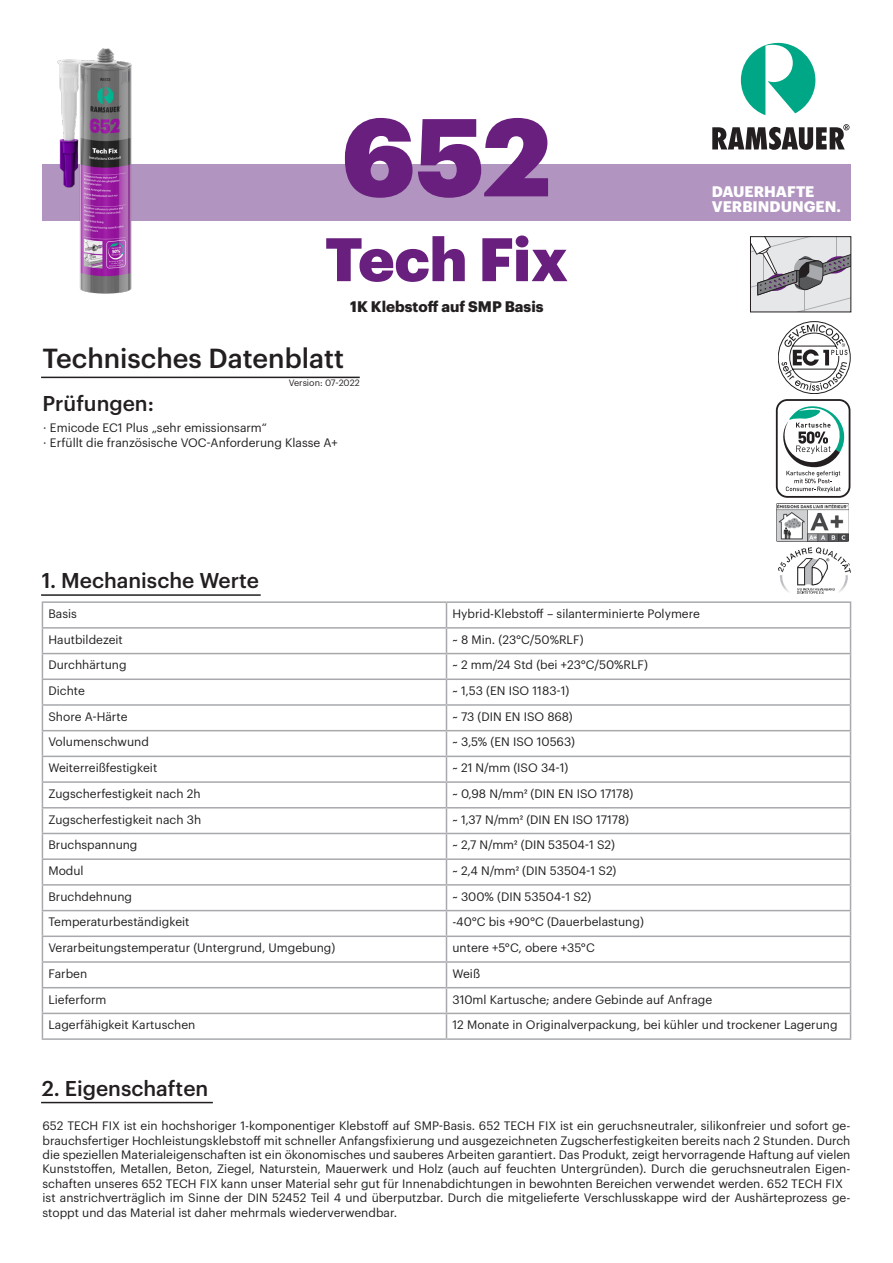
<style>
.page{position:relative;width:893px;height:1263px;background:#fff}
.page>*{position:absolute;margin:0;border:0;box-sizing:border-box;transform-origin:0 0}
.t1{font:900 108px "Graphik";color:#681f7d}
.t2{font:900 60px "Graphik";color:#681f7d}
.t3{font:500 27px "Graphik";color:#231f20}
.t4{font:500 21px "Graphik";color:#231f20}
.t5{font:700 15px "Graphik";color:#fff}
.t6{font:700 15px "Graphik";color:#231f20}
.t7{font:12px/14.4px "Graphik";color:#231f20;text-align:justify}
.t8{font:9px "Graphik";color:#231f20}
</style>
<div class="page">
<div style="left:43px;top:164px;width:808px;height:57px;background:#b194bf"></div>
<hr style="left:41px;top:377px;width:319px;height:1px;background:#231f20">
<hr style="left:42px;top:601px;width:404px;height:2px;background:#a8a9ad">
<hr style="left:446px;top:601px;width:405px;height:2px;background:#a8a9ad">
<hr style="left:42px;top:627px;width:404px;height:2px;background:#a8a9ad">
<hr style="left:446px;top:627px;width:405px;height:2px;background:#a8a9ad">
<hr style="left:42px;top:653px;width:404px;height:1px;background:#a8a9ad">
<hr style="left:446px;top:653px;width:405px;height:1px;background:#a8a9ad">
<hr style="left:42px;top:678px;width:404px;height:2px;background:#a8a9ad">
<hr style="left:446px;top:678px;width:405px;height:2px;background:#a8a9ad">
<hr style="left:42px;top:704px;width:404px;height:2px;background:#a8a9ad">
<hr style="left:446px;top:704px;width:405px;height:2px;background:#a8a9ad">
<hr style="left:42px;top:730px;width:404px;height:1px;background:#a8a9ad">
<hr style="left:446px;top:730px;width:405px;height:1px;background:#a8a9ad">
<hr style="left:42px;top:756px;width:404px;height:1px;background:#a8a9ad">
<hr style="left:446px;top:756px;width:405px;height:1px;background:#a8a9ad">
<hr style="left:42px;top:781px;width:404px;height:2px;background:#a8a9ad">
<hr style="left:446px;top:781px;width:405px;height:2px;background:#a8a9ad">
<hr style="left:42px;top:807px;width:404px;height:1px;background:#a8a9ad">
<hr style="left:446px;top:807px;width:405px;height:1px;background:#a8a9ad">
<hr style="left:42px;top:833px;width:404px;height:1px;background:#a8a9ad">
<hr style="left:446px;top:833px;width:405px;height:1px;background:#a8a9ad">
<hr style="left:42px;top:858px;width:404px;height:2px;background:#a8a9ad">
<hr style="left:446px;top:858px;width:405px;height:2px;background:#a8a9ad">
<hr style="left:42px;top:884px;width:404px;height:2px;background:#a8a9ad">
<hr style="left:446px;top:884px;width:405px;height:2px;background:#a8a9ad">
<hr style="left:42px;top:910px;width:404px;height:1px;background:#a8a9ad">
<hr style="left:446px;top:910px;width:405px;height:1px;background:#a8a9ad">
<hr style="left:42px;top:935px;width:404px;height:2px;background:#a8a9ad">
<hr style="left:446px;top:935px;width:405px;height:2px;background:#a8a9ad">
<hr style="left:42px;top:961px;width:404px;height:2px;background:#a8a9ad">
<hr style="left:446px;top:961px;width:405px;height:2px;background:#a8a9ad">
<hr style="left:42px;top:987px;width:404px;height:1px;background:#a8a9ad">
<hr style="left:446px;top:987px;width:405px;height:1px;background:#a8a9ad">
<hr style="left:42px;top:1013px;width:404px;height:1px;background:#a8a9ad">
<svg style="left:42px;top:603px;width:1px;height:435px"></svg>
<hr style="left:446px;top:1013px;width:405px;height:1px;background:#a8a9ad">
<svg style="left:446px;top:603px;width:1px;height:435px"></svg>
<svg style="left:850px;top:603px;width:1px;height:435px"></svg>
<hr style="left:42px;top:1038px;width:404px;height:2px;background:#a8a9ad">
<hr style="left:446px;top:1038px;width:405px;height:2px;background:#a8a9ad">
<svg style="left:712px;top:124px;width:137px;height:26px"></svg>
<svg style="left:741px;top:43px;width:75px;height:72px"></svg>
<hr style="left:41px;top:1102px;width:172px;height:1px;background:#231f20">
<hr style="left:41px;top:594px;width:220px;height:2px;background:#231f20">
<svg style="left:752px;top:238px;width:97px;height:72px;background:#c4c3c7"></svg>
<div style="left:750px;top:236px;width:101px;height:76px;border:1px solid #231f20"></div>
<img style="left:57px;top:48px;width:75px;height:246px">
<img style="left:778px;top:548px;width:72px;height:46px">
<img style="left:777px;top:503px;width:72px;height:38px">
<svg style="left:775px;top:321px;width:75px;height:177px"></svg>
<p class="t1" style="left:341px;top:73px;width:211px">652</p>
<p class="t2" style="left:325px;top:213px;width:244px">Tech Fix</p>
<p class="t6" style="left:350px;top:295px;width:195px">1K Klebstoff auf SMP Basis</p>
<p class="t3" style="left:43px;top:338px;width:303px">Technisches Datenblatt</p>
<p class="t4" style="left:43px;top:387px;width:113px">Prüfungen:</p>
<p class="t8" style="left:289px;top:376px;width:72px">Version: 07-2022</p>
<p class="t7" style="left:43px;top:420px;width:225px">· Emicode EC1 Plus „sehr emissionsarm“</p>
<p class="t7" style="left:43px;top:434px;width:296px">· Erfüllt die französische VOC-Anforderung Klasse A+</p>
<p class="t4" style="left:42px;top:564px;width:219px">1. Mechanische Werte</p>
<p class="t5" style="left:712px;top:180px;width:104px">DAUERHAFTE</p>
<p class="t5" style="left:712px;top:195px;width:131px">VERBINDUNGEN.</p>
<p class="t7" style="left:48px;top:605px;width:30px">Basis</p>
<p class="t7" style="left:452px;top:605px;width:249px">Hybrid-Klebstoff – silanterminierte Polymere</p>
<p class="t7" style="left:48px;top:631px;width:76px">Hautbildezeit</p>
<p class="t7" style="left:452px;top:631px;width:133px">~ 8 Min. (23°C/50%RLF)</p>
<p class="t7" style="left:48px;top:657px;width:80px">Durchhärtung</p>
<p class="t7" style="left:452px;top:657px;width:197px">~ 2 mm/24 Std (bei +23°C/50%RLF)</p>
<p class="t7" style="left:48px;top:682px;width:38px">Dichte</p>
<p class="t7" style="left:452px;top:682px;width:118px">~ 1,53 (EN ISO 1183-1)</p>
<p class="t7" style="left:48px;top:708px;width:81px">Shore A-Härte</p>
<p class="t7" style="left:452px;top:708px;width:122px">~ 73 (DIN EN ISO 868)</p>
<p class="t7" style="left:48px;top:734px;width:102px">Volumenschwund</p>
<p class="t7" style="left:452px;top:734px;width:124px">~ 3,5% (EN ISO 10563)</p>
<p class="t7" style="left:48px;top:760px;width:110px">Weiterreißfestigkeit</p>
<p class="t7" style="left:452px;top:760px;width:117px">~ 21 N/mm (ISO 34-1)</p>
<p class="t7" style="left:48px;top:785px;width:154px">Zugscherfestigkeit nach 2h</p>
<p class="t7" style="left:452px;top:785px;width:182px">~ 0,98 N/mm² (DIN EN ISO 17178)</p>
<p class="t7" style="left:48px;top:811px;width:154px">Zugscherfestigkeit nach 3h</p>
<p class="t7" style="left:452px;top:811px;width:178px">~ 1,37 N/mm² (DIN EN ISO 17178)</p>
<p class="t7" style="left:48px;top:837px;width:91px">Bruchspannung</p>
<p class="t7" style="left:452px;top:837px;width:164px">~ 2,7 N/mm² (DIN 53504-1 S2)</p>
<p class="t7" style="left:48px;top:862px;width:37px">Modul</p>
<p class="t7" style="left:452px;top:862px;width:166px">~ 2,4 N/mm² (DIN 53504-1 S2)</p>
<p class="t7" style="left:48px;top:888px;width:85px">Bruchdehnung</p>
<p class="t7" style="left:452px;top:888px;width:140px">~ 300% (DIN 53504-1 S2)</p>
<p class="t7" style="left:48px;top:914px;width:143px">Temperaturbeständigkeit</p>
<p class="t7" style="left:452px;top:914px;width:193px">-40°C bis +90°C (Dauerbelastung)</p>
<p class="t7" style="left:48px;top:939px;width:288px">Verarbeitungstemperatur (Untergrund, Umgebung)</p>
<p class="t7" style="left:452px;top:939px;width:144px">untere +5°C, obere +35°C</p>
<p class="t7" style="left:48px;top:965px;width:40px">Farben</p>
<p class="t7" style="left:452px;top:965px;width:29px">Weiß</p>
<p class="t7" style="left:48px;top:991px;width:60px">Lieferform</p>
<p class="t7" style="left:452px;top:991px;width:261px">310ml Kartusche; andere Gebinde auf Anfrage</p>
<p class="t7" style="left:48px;top:1017px;width:149px">Lagerfähigkeit Kartuschen</p>
<p class="t7" style="left:452px;top:1017px;width:387px">12 Monate in Originalverpackung, bei kühler und trockener Lagerung</p>
<p class="t4" style="left:42px;top:1072px;width:168px">2. Eigenschaften</p>
<p class="t7" style="left:43px;top:1118px;width:809px">652 TECH FIX ist ein hochshoriger 1-komponentiger Klebstoff auf SMP-Basis. 652 TECH FIX ist ein geruchsneutraler, silikonfreier und sofort ge&shy;brauchsfertiger Hochleistungsklebstoff mit schneller Anfangsfixierung und ausgezeichneten Zugscherfestigkeiten bereits nach 2 Stunden. Durch die speziellen Materialeigenschaften ist ein ökonomisches und sauberes Arbeiten garantiert. Das Produkt, zeigt hervorragende Haftung auf vielen Kunststoffen, Metallen, Beton, Ziegel, Naturstein, Mauerwerk und Holz (auch auf feuchten Untergründen). Durch die geruchsneutralen Eigen&shy;schaften unseres 652 TECH FIX kann unser Material sehr gut für Innenabdichtungen in bewohnten Bereichen verwendet werden. 652 TECH FIX</p>
<p class="t7" style="left:43px;top:1190px;width:809px">ist anstrichverträglich im Sinne der DIN 52452 Teil 4 und überputzbar. Durch die mitgelieferte Verschlusskappe wird der Aushärteprozess ge&shy;stoppt und das Material ist daher mehrmals wiederverwendbar.</p>
</div>
